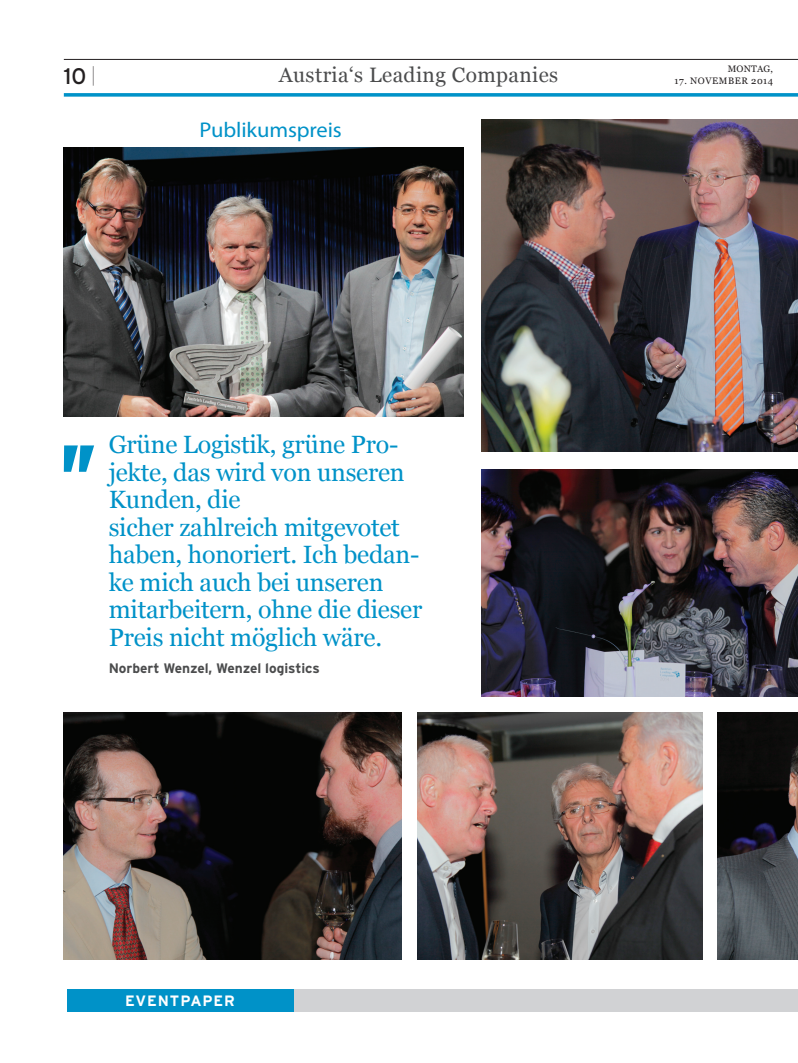
<style>
.page{position:relative;width:798px;height:1063px;background:#fff}
.page>*{position:absolute;margin:0;border:0;box-sizing:border-box;transform-origin:0 0}
.t1{font:25px/27.5px "Georgia";letter-spacing:-.01em;color:#0092c8}
.t2{font:22.5px "Interstate";color:#231f20}
.t3{font:21.38px "Myriad Pro";letter-spacing:-.005em;color:#0092c8;scale:1.05 1}
.t4{font:20.88px "Georgia";letter-spacing:.02em;color:#4b4c4d}
.t5{font:700 15px "Interstate";letter-spacing:.06em;color:#fff}
.t6{font:700 13.75px "Interstate";letter-spacing:-.005em;color:#4b4c4d}
.t7{font:9.38px "Georgia";letter-spacing:.055em;color:#231f20}
.s1{font-weight:300;font-size:19.75px}
</style>
<div class="page">
<hr style="left:64px;top:59px;width:733px;height:1px;background:#231f20">
<svg style="left:64px;top:93px;width:733px;height:4px;background:#1d9ece"></svg>
<div style="left:242px;top:989px;width:555px;height:23px;background:#d1d2d4"></div>
<div style="left:67px;top:989px;width:227px;height:23px;background:#0092c8"></div>
<img style="left:717px;top:713px;width:80px;height:246px">
<img style="left:417px;top:713px;width:284px;height:246px">
<img style="left:64px;top:713px;width:338px;height:246px">
<img style="left:64px;top:147px;width:399px;height:270px">
<img style="left:481px;top:119px;width:316px;height:333px">
<img style="left:481px;top:469px;width:316px;height:228px">
<svg style="left:64px;top:445px;width:30px;height:27px"></svg>
<p class="t7" style="left:727px;top:63px;width:47px">montag,</p>
<p class="t4" style="left:278px;top:63px;width:281px">Austria‘s Leading Companies</p>
<p class="t2" style="left:64px;top:64px;width:32px">10 <span class="s1">|</span></p>
<p class="t7" style="left:674px;top:76px;width:100px">17. november 2014</p>
<p class="t3" style="left:199px;top:116px;width:137px">Publikumspreis</p>
<p class="t1" style="left:109px;top:431px;width:315px">Grüne Logistik, grüne Pro&shy;jekte, das wird von unseren<br>Kunden, die<br>sicher zahlreich mitgevotet haben, honoriert. Ich bedan&shy;ke mich auch bei unseren mitarbeitern, ohne die dieser<br>Preis nicht möglich wäre.</p>
<p class="t6" style="left:109px;top:661px;width:212px">Norbert Wenzel, Wenzel logistics</p>
<p class="t5" style="left:125px;top:992px;width:111px">EVENTPAPER</p>
</div>
